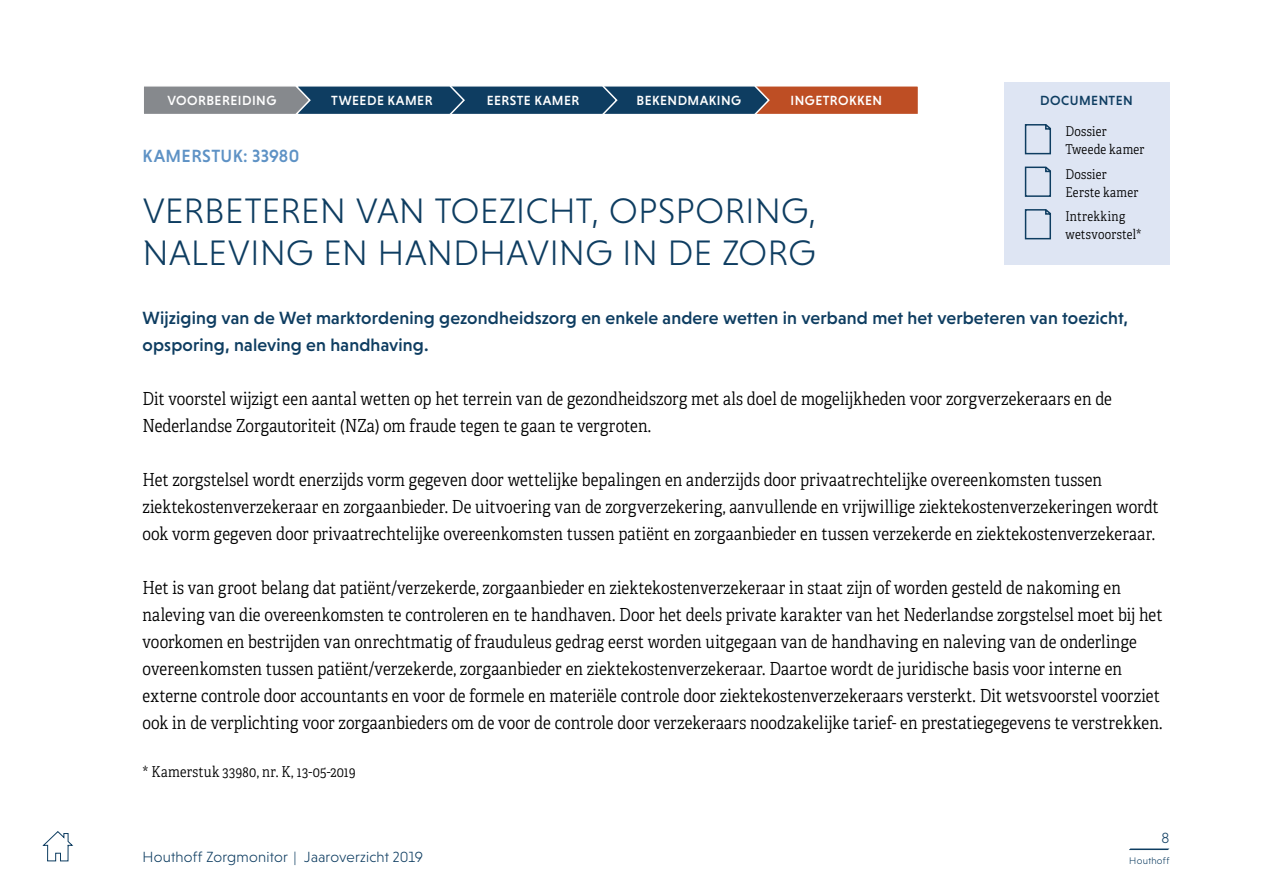
<style>
.page{position:relative;width:1263px;height:893px;background:#fff}
.page>*{position:absolute;margin:0;border:0;box-sizing:border-box;transform-origin:0 0}
.Heading{font:300 36px/42px "Niveau Grotesk";letter-spacing:.015em;color:#0e3d61}
.Body{font:18px/27px "Adelle Condensed Lt";letter-spacing:.005em;color:#000}
.Intro{font:500 18px/27px "Niveau Grotesk";letter-spacing:.01em;color:#0e3d61}
.Intro-2{font:500 18px "Niveau Grotesk";letter-spacing:.015em;color:#5e92c5}
.t1{font:300 15px "Niveau Grotesk";letter-spacing:.015em;color:#0e3d61}
.footnote{font:15px "Adelle Condensed Lt";letter-spacing:.02em;color:#000}
.Tussenheading{font:13.5px/18px "Adelle Condensed Lt";letter-spacing:.02em;color:#000}
.Tussenheading-2{font:500 13.5px "Niveau Grotesk";letter-spacing:.035em;color:#fff}
.Tussenheading-3{font:500 13.5px "Niveau Grotesk";letter-spacing:.035em;color:#0e3d61}
.t2{font:300 9.75px "Niveau Grotesk";letter-spacing:.03em;color:#0e3d61}
</style>
<div class="page">
<svg style="left:1129px;top:848px;width:40px;height:2px"></svg>
<svg style="left:42px;top:831px;width:32px;height:31px"></svg>
<div style="left:754px;top:86px;width:164px;height:29px;background:#be4e24"></div>
<div style="left:753px;top:85px;width:166px;height:30px;border:2px solid #fff"></div>
<svg style="left:144px;top:85px;width:627px;height:30px;background:#436179"></svg>
<div style="left:1003px;top:82px;width:166px;height:183px;background:#dee5f3"></div>
<svg style="left:1024px;top:124px;width:27px;height:31px"></svg>
<svg style="left:1024px;top:166px;width:27px;height:31px"></svg>
<svg style="left:1024px;top:209px;width:27px;height:31px"></svg>
<p class="Tussenheading-2" style="left:167px;top:93px;width:110px">VOORBEREIDING</p>
<p class="Tussenheading-2" style="left:331px;top:93px;width:103px">TWEEDE KAMER</p>
<p class="Intro-2" style="left:143px;top:146px;width:158px">KAMERSTUK: 33980</p>
<p class="Tussenheading-2" style="left:487px;top:93px;width:94px">EERSTE KAMER</p>
<p class="Tussenheading-2" style="left:636px;top:93px;width:106px">BEKENDMAKING</p>
<p class="Tussenheading-2" style="left:791px;top:93px;width:93px">INGETROKKEN</p>
<p class="Heading" style="left:143px;top:189px;width:675px">VERBETEREN VAN TOEZICHT, OPSPORING,<br>NALEVING EN HANDHAVING IN DE ZORG</p>
<p class="Tussenheading-3" style="left:1040px;top:93px;width:94px">DOCUMENTEN</p>
<p class="Tussenheading" style="left:1065px;top:122px;width:43px">Dossier</p>
<p class="Tussenheading" style="left:1065px;top:140px;width:81px">Tweede kamer</p>
<p class="Tussenheading" style="left:1065px;top:165px;width:43px">Dossier</p>
<p class="Tussenheading" style="left:1065px;top:183px;width:74px">Eerste kamer</p>
<p class="Tussenheading" style="left:1065px;top:207px;width:78px">Intrekking wetsvoorstel*</p>
<p class="Intro" style="left:142px;top:304px;width:987px">Wijziging van de Wet marktordening gezondheidszorg en enkele andere wetten in verband met het verbeteren van toezicht, opsporing, naleving en handhaving.</p>
<p class="Body" style="left:142px;top:385px;width:971px">Dit voorstel wijzigt een aantal wetten op het terrein van de gezondheidszorg met als doel de mogelijkheden voor zorgverzekeraars en de<br>Nederlandse Zorgautoriteit (NZa) om fraude tegen te gaan te vergroten.</p>
<p class="Body" style="left:142px;top:466px;width:1018px">Het zorgstelsel wordt enerzijds vorm gegeven door wettelijke bepalingen en anderzijds door privaatrechtelijke overeenkomsten tussen ziektekostenverzekeraar en zorgaanbieder. De uitvoering van de zorgverzekering, aanvullende en vrijwillige ziektekostenverzekeringen wordt ook vorm gegeven door privaatrechtelijke overeenkomsten tussen patiënt en zorgaanbieder en tussen verzekerde en ziektekostenverzekeraar.</p>
<p class="Body" style="left:142px;top:574px;width:1022px">Het is van groot belang dat patiënt/verzekerde, zorgaanbieder en ziektekostenverzekeraar in staat zijn of worden gesteld de nakoming en naleving van die overeenkomsten te controleren en te handhaven. Door het deels private karakter van het Nederlandse zorgstelsel moet bij het voorkomen en bestrijden van onrechtmatig of frauduleus gedrag eerst worden uitgegaan van de handhaving en naleving van de onderlinge overeenkomsten tussen patiënt/verzekerde, zorgaanbieder en ziektekostenverzekeraar. Daartoe wordt de juridische basis voor interne en externe controle door accountants en voor de formele en materiële controle door ziektekostenverzekeraars versterkt. Dit wetsvoorstel voorziet ook in de verplichting voor zorgaanbieders om de voor de controle door verzekeraars noodzakelijke tarief- en prestatiegegevens te verstrekken.</p>
<p class="footnote" style="left:142px;top:761px;width:215px">* Kamerstuk 33980, nr. K, 13-05-2019</p>
<p class="t1" style="left:1161px;top:830px;width:9px">8</p>
<p class="t1" style="left:142px;top:849px;width:282px">Houthoff Zorgmonitor | Jaaroverzicht 2019</p>
<p class="t2" style="left:1129px;top:855px;width:42px">Houthoff</p>
</div>
